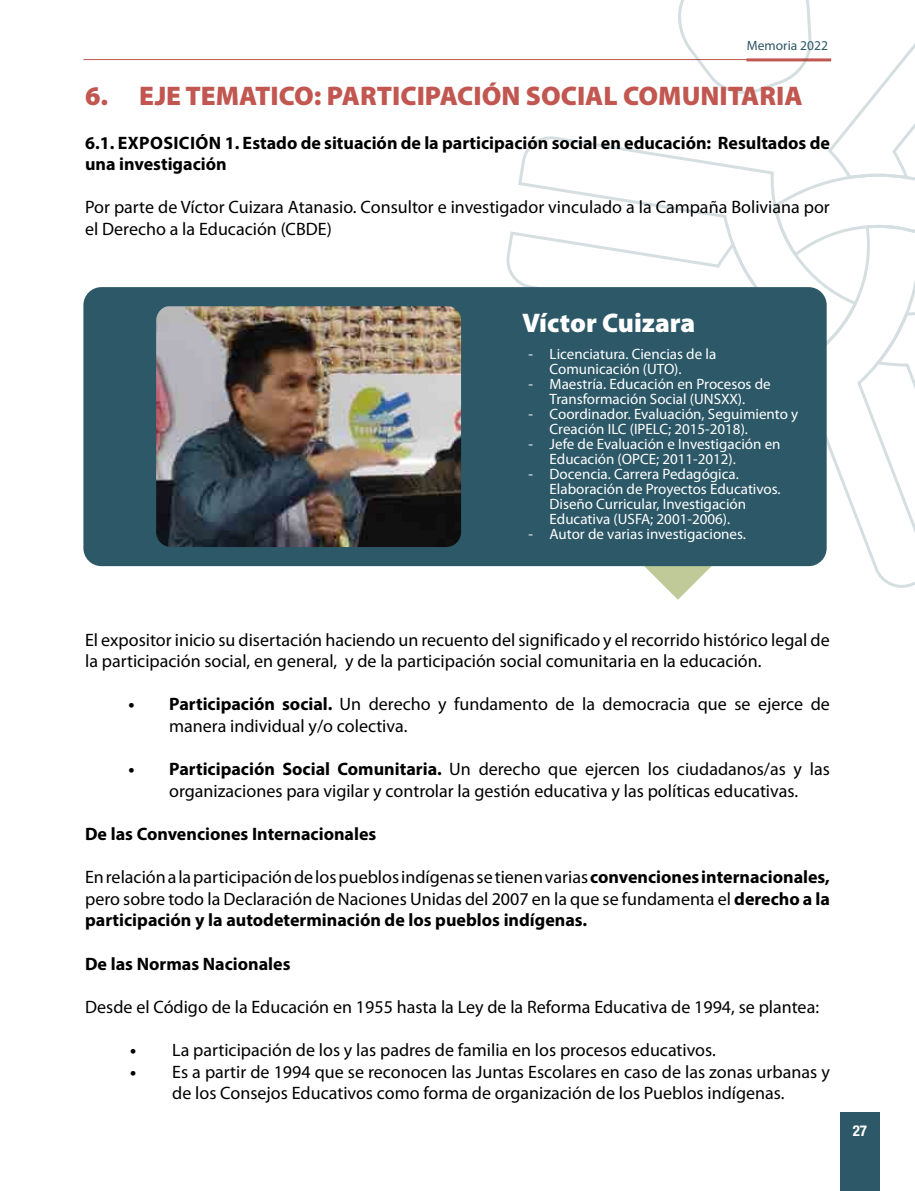
<style>
.page{position:relative;width:915px;height:1191px;background:#fff}
.page>*{position:absolute;margin:0;border:0;box-sizing:border-box;transform-origin:0 0}
.t1{font:900 27px "Myriad Pro";color:#c15750}
.t2{font:900 27px "Myriad Pro";color:#fff}
.t3{font:18px/21.6px "Myriad Pro";color:#000}
.t4{font:700 18px/21.6px "Myriad Pro";color:#000}
.t5{font:15px/15px "Myriad Pro";color:#fff}
.t6{font:700 condensed 15px "Helvetica Neue LT Std";color:#fff}
.t7{font:13.5px "Myriad Pro";color:#2c5867}
.s1{font-weight:700}
</style>
<div class="page">
<hr style="left:83px;top:59px;width:747px;height:1px;background:#c15750">
<div style="left:839px;top:1112px;width:40px;height:79px;background:#2c5867"></div>
<svg style="left:502px;top:0;width:412px;height:600px"></svg>
<div style="left:83px;top:287px;width:743px;height:279px;background:#2c5867;border-radius:18px"></div>
<img style="left:157px;top:307px;width:303px;height:239px">
<div style="left:150px;top:300px;width:317px;height:253px;border:6px solid #2c5867;border-radius:18px"></div>
<p class="t7" style="left:746px;top:37px;width:83px">Memoria 2022</p>
<h1 class="t1" style="left:85px;top:81px;width:718px">6. EJE TEMATICO: PARTICIPACIÓN SOCIAL COMUNITARIA</h1>
<p class="t4" style="left:85px;top:131px;width:746px">6.1. EXPOSICIÓN 1. Estado de situación de la participación social en educación: Resultados de una investigación</p>
<p class="t3" style="left:85px;top:196px;width:746px">Por parte de Víctor Cuizara Atanasio. Consultor e investigador vinculado a la Campaña Boliviana por el Derecho a la Educación (CBDE)</p>
<h1 class="t2" style="left:522px;top:307px;width:175px">Víctor Cuizara</h1>
<p class="t5" style="left:549px;top:346px;width:168px;text-indent:-21px">- Licenciatura. Ciencias de la<br>Comunicación (UTO).</p>
<p class="t5" style="left:528px;top:376px;width:243px;text-align:center">- Maestría. Educación en Procesos de<br>Transformación Social (UNSXX).</p>
<p class="t5" style="left:549px;top:406px;width:250px;text-indent:-21px">- Coordinador. Evaluación, Seguimiento y<br>Creación ILC (IPELC; 2015-2018).</p>
<p class="t5" style="left:549px;top:436px;width:232px;text-indent:-21px">- Jefe de Evaluación e Investigación en<br>Educación (OPCE; 2011-2012).</p>
<p class="t5" style="left:549px;top:466px;width:232px;text-indent:-21px">- Docencia. Carrera Pedagógica.<br>Elaboración de Proyectos Educativos.<br>Diseño Curricular, Investigación Educativa (USFA; 2001-2006).</p>
<p class="t5" style="left:528px;top:526px;width:219px">- Autor de varias investigaciones.</p>
<p class="t3" style="left:85px;top:628px;width:745px">El expositor inicio su disertación haciendo un recuento del significado y el recorrido histórico legal de la participación social, en general, y de la participación social comunitaria en la educación.</p>
<p class="t3" style="left:169px;top:693px;width:662px;text-indent:-40px"><span class="s1">• Participación social.</span> Un derecho y fundamento de la democracia que se ejerce de manera individual y/o colectiva.</p>
<p class="t3" style="left:129px;top:758px;width:702px;text-align:center"><span class="s1">• Participación Social Comunitaria.</span> Un derecho que ejercen los ciudadanos/as y las organizaciones para vigilar y controlar la gestión educativa y las políticas educativas.</p>
<p class="t4" style="left:85px;top:822px;width:293px">De las Convenciones Internacionales</p>
<p class="t3" style="left:85px;top:866px;width:746px;text-align:justify">En relación a la participación de los pueblos indígenas se tienen varias <span class="s1">convenciones internacionales, </span>pero sobre todo la Declaración de Naciones Unidas del 2007 en la que se fundamenta el <span class="s1">derecho a la participación y la autodeterminación de los pueblos indígenas.</span></p>
<p class="t4" style="left:85px;top:952px;width:207px">De las Normas Nacionales</p>
<p class="t3" style="left:85px;top:995px;width:735px">Desde el Código de la Educación en 1955 hasta la Ley de la Reforma Educativa de 1994, se plantea:</p>
<p class="t3" style="left:130px;top:1039px;width:587px"><span class="s1">•</span> La participación de los y las padres de familia en los procesos educativos.</p>
<p class="t3" style="left:130px;top:1060px;width:701px;text-align:center"><span class="s1">•</span> Es a partir de 1994 que se reconocen las Juntas Escolares en caso de las zonas urbanas y de los Consejos Educativos como forma de organización de los Pueblos indígenas.</p>
<p class="t6" style="left:852px;top:1122px;width:16px">27</p>
</div>
